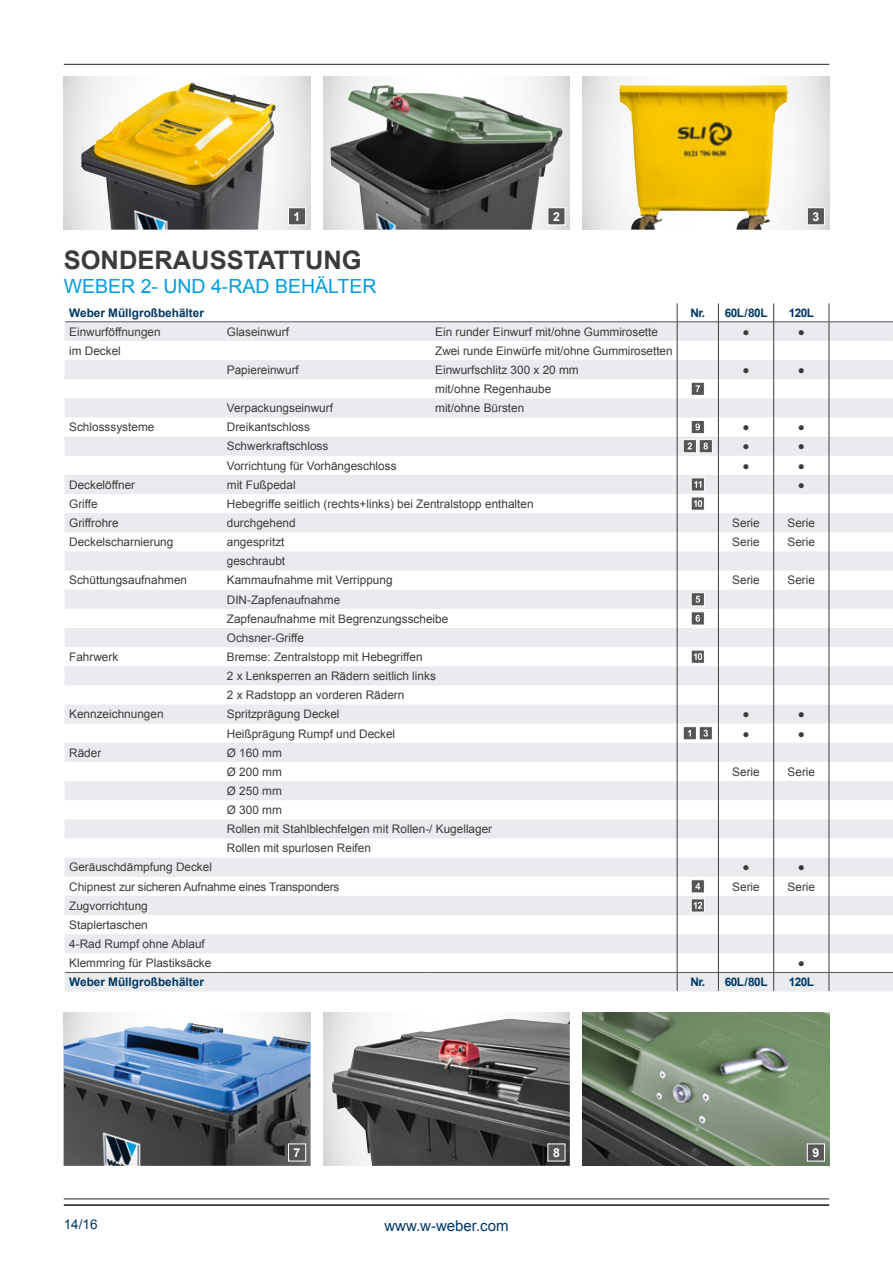
<style>
.page{position:relative;width:893px;height:1263px;background:#fff}
.page>*{position:absolute;margin:0;border:0;box-sizing:border-box;transform-origin:0 0}
.t1{font:700 25.5px "Arial";color:#3b3b3a}
.t2{font:19.5px "Arial";color:#009ee3}
.t3{font:15px "Arial";color:#003764}
.t4{font:13.5px "Arial";color:#003764}
.t5{font:700 12.3px "Arial";color:#fff}
.t6{font:11.85px/19.2px "Arial";color:#3b3b3a}
.t7{font:700 11.85px "Arial";color:#003764}
</style>
<div class="page">
<hr style="left:64px;top:1198px;width:765px;height:1px;background:#3b3b3a">
<hr style="left:64px;top:1204px;width:765px;height:2px;background:#3b3b3a">
<img style="left:323px;top:77px;width:247px;height:153px">
<img style="left:583px;top:77px;width:246px;height:153px">
<hr style="left:64px;top:64px;width:765px;height:1px;background:#3b3b3a">
<img style="left:64px;top:1022px;width:246px;height:144px">
<img style="left:330px;top:85px;width:58px;height:85px">
<svg style="left:65px;top:323px;width:828px;height:668px;fill:#eceef0"></svg>
<hr style="left:65px;top:322px;width:157px;height:1px;background:#565656">
<hr style="left:222px;top:322px;width:209px;height:1px;background:#565656">
<hr style="left:430px;top:322px;width:247px;height:1px;background:#565656">
<hr style="left:677px;top:322px;width:41px;height:1px;background:#565656">
<hr style="left:719px;top:322px;width:54px;height:1px;background:#565656">
<hr style="left:774px;top:322px;width:55px;height:1px;background:#565656">
<hr style="left:829px;top:322px;width:64px;height:1px;background:#565656">
<hr style="left:65px;top:972px;width:157px;height:1px;background:#565656">
<hr style="left:222px;top:972px;width:209px;height:1px;background:#565656">
<hr style="left:430px;top:972px;width:247px;height:1px;background:#565656">
<hr style="left:677px;top:972px;width:41px;height:1px;background:#565656">
<hr style="left:719px;top:972px;width:54px;height:1px;background:#565656">
<hr style="left:774px;top:972px;width:55px;height:1px;background:#565656">
<hr style="left:829px;top:972px;width:64px;height:1px;background:#565656">
<svg style="left:718px;top:303px;width:1px;height:688px"></svg>
<svg style="left:773px;top:303px;width:1px;height:688px"></svg>
<svg style="left:829px;top:303px;width:1px;height:688px"></svg>
<svg style="left:677px;top:303px;width:1px;height:688px"></svg>
<div style="left:691px;top:382px;width:14px;height:14px;background:#565656;border:1px solid #fff"></div>
<svg style="left:695px;top:385px;width:5px;height:7px"></svg>
<div style="left:691px;top:420px;width:14px;height:14px;background:#565656;border:1px solid #fff"></div>
<svg style="left:695px;top:423px;width:5px;height:7px"></svg>
<div style="left:683px;top:439px;width:14px;height:14px;background:#565656;border:1px solid #fff"></div>
<svg style="left:687px;top:443px;width:5px;height:6px"></svg>
<div style="left:699px;top:439px;width:14px;height:14px;background:#565656;border:1px solid #fff"></div>
<svg style="left:703px;top:443px;width:5px;height:7px"></svg>
<svg style="left:691px;top:477px;width:14px;height:14px"></svg>
<svg style="left:694px;top:481px;width:7px;height:7px"></svg>
<div style="left:691px;top:497px;width:14px;height:14px;background:#565656;border:1px solid #fff"></div>
<svg style="left:694px;top:500px;width:8px;height:7px"></svg>
<div style="left:691px;top:592px;width:14px;height:14px;background:#565656;border:1px solid #fff"></div>
<svg style="left:696px;top:596px;width:4px;height:7px"></svg>
<div style="left:691px;top:611px;width:14px;height:14px;background:#565656;border:1px solid #fff"></div>
<svg style="left:695px;top:615px;width:5px;height:7px"></svg>
<div style="left:691px;top:650px;width:14px;height:14px;background:#565656;border:1px solid #fff"></div>
<svg style="left:694px;top:653px;width:8px;height:7px"></svg>
<div style="left:683px;top:726px;width:14px;height:14px;background:#565656;border:1px solid #fff"></div>
<svg style="left:688px;top:730px;width:3px;height:6px"></svg>
<div style="left:699px;top:726px;width:14px;height:14px;background:#565656;border:1px solid #fff"></div>
<svg style="left:703px;top:730px;width:5px;height:7px"></svg>
<div style="left:691px;top:879px;width:14px;height:14px;background:#565656;border:1px solid #fff"></div>
<svg style="left:695px;top:883px;width:5px;height:6px"></svg>
<div style="left:691px;top:898px;width:14px;height:14px;background:#565656;border:1px solid #fff"></div>
<svg style="left:694px;top:902px;width:8px;height:7px"></svg>
<img style="left:619px;top:85px;width:166px;height:145px">
<img style="left:81px;top:83px;width:195px;height:147px">
<div style="left:288px;top:207px;width:18px;height:18px;background:#565656;border:1px solid #fff"></div>
<div style="left:547px;top:207px;width:19px;height:18px;background:#565656;border:1px solid #fff"></div>
<div style="left:807px;top:207px;width:18px;height:18px;background:#565656;border:1px solid #fff"></div>
<img style="left:332px;top:1018px;width:238px;height:148px">
<img style="left:583px;top:1013px;width:246px;height:153px">
<div style="left:288px;top:1143px;width:18px;height:18px;background:#565656;border:1px solid #fff"></div>
<svg style="left:547px;top:1143px;width:19px;height:18px"></svg>
<div style="left:807px;top:1143px;width:18px;height:18px;background:#565656;border:1px solid #fff"></div>
<p class="t5" style="left:294px;top:208px;width:8px">1</p>
<p class="t5" style="left:553px;top:208px;width:8px">2</p>
<p class="t5" style="left:812px;top:208px;width:8px">3</p>
<h1 class="t1" style="left:64px;top:244px;width:299px">SONDERAUSSTATTUNG</h1>
<h2 class="t2" style="left:64px;top:273px;width:314px">WEBER 2- UND 4-RAD BEHÄLTER</h2>
<p class="t7" style="left:69px;top:305px;width:136px">Weber Müllgroßbehälter</p>
<p class="t7" style="left:690px;top:305px;width:79px">Nr. 60L/80L</p>
<p class="t7" style="left:789px;top:305px;width:27px">120L</p>
<p class="t6" style="left:69px;top:322px;width:93px">Einwurföffnungen</p>
<p class="t6" style="left:227px;top:322px;width:64px">Glaseinwurf</p>
<p class="t6" style="left:435px;top:322px;width:224px">Ein runder Einwurf mit/ohne Gummirosette</p>
<p class="t6" style="left:742px;top:322px;width:9px">●</p>
<p class="t6" style="left:798px;top:322px;width:9px">●</p>
<p class="t6" style="left:69px;top:341px;width:53px">im Deckel</p>
<p class="t6" style="left:435px;top:341px;width:239px">Zwei runde Einwürfe mit/ohne Gummirosetten</p>
<p class="t6" style="left:227px;top:360px;width:74px">Papiereinwurf</p>
<p class="t6" style="left:435px;top:360px;width:145px">Einwurfschlitz 300 x 20 mm</p>
<p class="t6" style="left:742px;top:360px;width:9px">●</p>
<p class="t6" style="left:798px;top:360px;width:9px">●</p>
<p class="t6" style="left:435px;top:379px;width:118px">mit/ohne Regenhaube</p>
<p class="t6" style="left:227px;top:399px;width:108px">Verpackungseinwurf</p>
<p class="t6" style="left:435px;top:399px;width:91px">mit/ohne Bürsten</p>
<p class="t6" style="left:69px;top:418px;width:87px">Schlosssysteme</p>
<p class="t6" style="left:227px;top:418px;width:85px">Dreikantschloss</p>
<p class="t6" style="left:742px;top:418px;width:9px">●</p>
<p class="t6" style="left:798px;top:418px;width:9px">●</p>
<p class="t6" style="left:227px;top:437px;width:103px">Schwerkraftschloss</p>
<p class="t6" style="left:742px;top:437px;width:9px">●</p>
<p class="t6" style="left:798px;top:437px;width:9px">●</p>
<p class="t6" style="left:227px;top:456px;width:171px">Vorrichtung für Vorhängeschloss</p>
<p class="t6" style="left:742px;top:456px;width:9px">●</p>
<p class="t6" style="left:798px;top:456px;width:9px">●</p>
<p class="t6" style="left:69px;top:475px;width:67px">Deckelöffner</p>
<p class="t6" style="left:227px;top:475px;width:70px">mit Fußpedal</p>
<p class="t6" style="left:798px;top:475px;width:9px">●</p>
<p class="t6" style="left:69px;top:494px;width:30px">Griffe</p>
<p class="t6" style="left:227px;top:494px;width:308px">Hebegriffe seitlich (rechts+links) bei Zentralstopp enthalten</p>
<p class="t6" style="left:69px;top:513px;width:51px">Griffrohre</p>
<p class="t6" style="left:227px;top:513px;width:70px">durchgehend</p>
<p class="t6" style="left:732px;top:513px;width:29px">Serie</p>
<p class="t6" style="left:787px;top:513px;width:29px">Serie</p>
<p class="t6" style="left:69px;top:532px;width:106px">Deckelscharnierung</p>
<p class="t6" style="left:227px;top:532px;width:59px">angespritzt</p>
<p class="t6" style="left:732px;top:532px;width:29px">Serie</p>
<p class="t6" style="left:787px;top:532px;width:29px">Serie</p>
<p class="t6" style="left:227px;top:552px;width:60px">geschraubt</p>
<p class="t6" style="left:69px;top:571px;width:119px">Schüttungsaufnahmen</p>
<p class="t6" style="left:227px;top:571px;width:167px">Kammaufnahme mit Verrippung</p>
<p class="t6" style="left:732px;top:571px;width:29px">Serie</p>
<p class="t6" style="left:787px;top:571px;width:29px">Serie</p>
<p class="t6" style="left:227px;top:590px;width:223px">DIN-Zapfenaufnahme<br>Zapfenaufnahme mit Begrenzungsscheibe<br>Ochsner-Griffe</p>
<p class="t6" style="left:69px;top:647px;width:51px">Fahrwerk</p>
<p class="t6" style="left:227px;top:647px;width:211px">Bremse: Zentralstopp mit Hebegriffen<br>2 x Lenksperren an Rädern seitlich links<br>2 x Radstopp an vorderen Rädern</p>
<p class="t6" style="left:69px;top:705px;width:96px">Kennzeichnungen</p>
<p class="t6" style="left:227px;top:705px;width:114px">Spritzprägung Deckel</p>
<p class="t6" style="left:742px;top:705px;width:9px">●</p>
<p class="t6" style="left:798px;top:705px;width:9px">●</p>
<p class="t6" style="left:227px;top:724px;width:170px">Heißprägung Rumpf und Deckel</p>
<p class="t6" style="left:742px;top:724px;width:9px">●</p>
<p class="t6" style="left:798px;top:724px;width:9px">●</p>
<p class="t6" style="left:69px;top:743px;width:34px">Räder</p>
<p class="t6" style="left:227px;top:743px;width:57px">Ø 160 mm<br>Ø 200 mm</p>
<p class="t6" style="left:732px;top:762px;width:29px">Serie</p>
<p class="t6" style="left:788px;top:762px;width:29px">Serie</p>
<p class="t6" style="left:227px;top:781px;width:267px">Ø 250 mm<br>Ø 300 mm<br>Rollen mit Stahlblechfelgen mit Rollen-/ Kugellager<br>Rollen mit spurlosen Reifen</p>
<p class="t6" style="left:69px;top:858px;width:144px">Geräuschdämpfung Deckel</p>
<p class="t6" style="left:742px;top:858px;width:9px">●</p>
<p class="t6" style="left:798px;top:858px;width:9px">●</p>
<p class="t6" style="left:69px;top:877px;width:272px">Chipnest zur sicheren Aufnahme eines Transponders</p>
<p class="t6" style="left:732px;top:877px;width:29px">Serie</p>
<p class="t6" style="left:788px;top:877px;width:29px">Serie</p>
<p class="t6" style="left:69px;top:896px;width:144px">Zugvorrichtung<br>Staplertaschen<br>4-Rad Rumpf ohne Ablauf<br>Klemmring für Plastiksäcke</p>
<p class="t6" style="left:798px;top:953px;width:9px">●</p>
<p class="t7" style="left:69px;top:974px;width:136px">Weber Müllgroßbehälter</p>
<p class="t7" style="left:690px;top:974px;width:79px">Nr. 60L/80L</p>
<p class="t7" style="left:789px;top:974px;width:27px">120L</p>
<p class="t5" style="left:294px;top:1144px;width:8px">7</p>
<p class="t5" style="left:553px;top:1144px;width:8px">8</p>
<p class="t5" style="left:812px;top:1144px;width:8px">9</p>
<p class="t4" style="left:64px;top:1216px;width:35px">14/16</p>
<p class="t3" style="left:384px;top:1215px;width:126px">www.w-weber.com</p>
</div>
